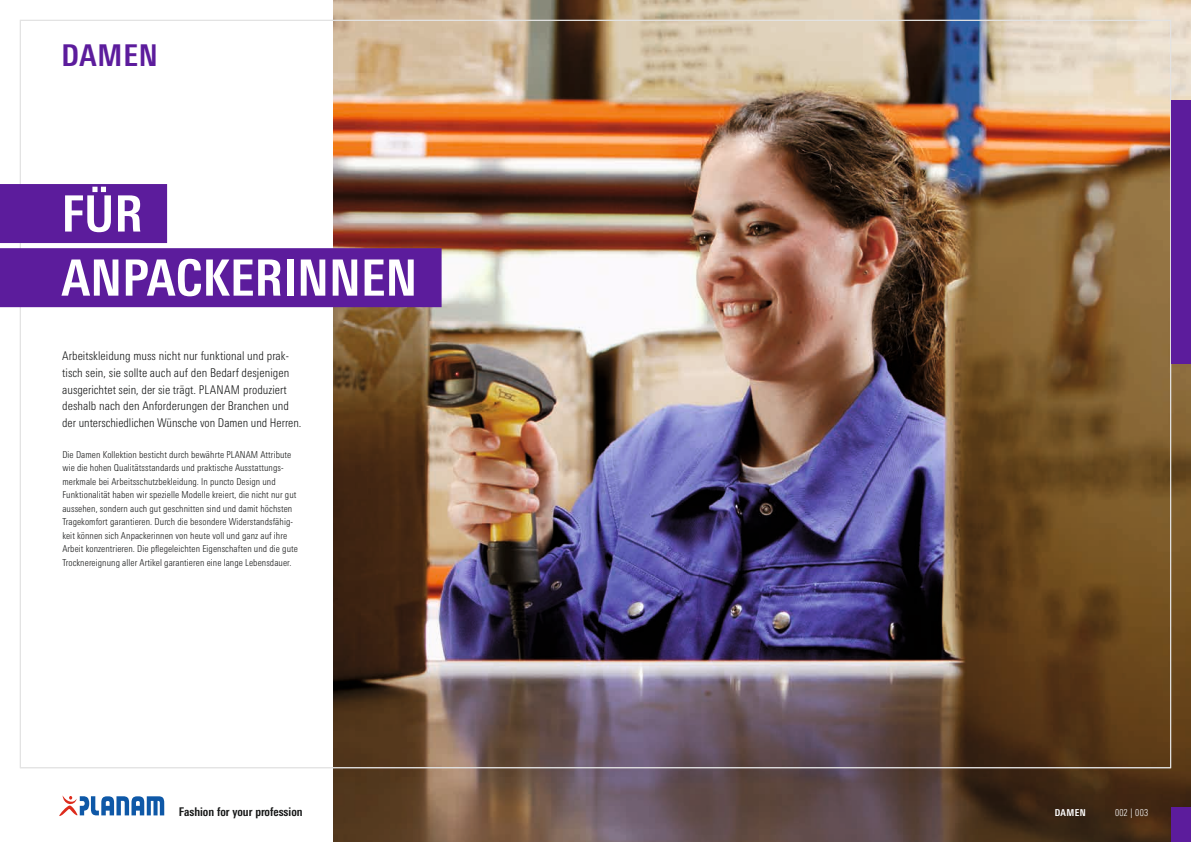
<style>
.page{position:relative;width:1191px;height:842px;background:#fff}
.page>*{position:absolute;margin:0;border:0;box-sizing:border-box;transform-origin:0 0}
.t1{font:700 condensed 50px/64.1px "Univers Next Pro";letter-spacing:.005em;color:#fff}
.t2{font:700 condensed 30px "Univers Next Pro";color:#5c1c9c}
.t3{font:300 condensed 12px/16.9px "Univers Next Pro";letter-spacing:.005em;color:#151616}
.t4{font:700 condensed 12px "Univers Next Pro";color:#151616}
.t5{font:300 condensed 9.5px/13.5px "Univers Next Pro";letter-spacing:.01em;color:#151616}
.t6{font:300 condensed 9.5px "Univers Next Pro";letter-spacing:.025em;color:#fff}
.t7{font:700 condensed 9.5px "Univers Next Pro";letter-spacing:.04em;color:#fff}
</style>
<div class="page">
<img style="left:333px;top:0;width:858px;height:842px">
<div style="left:1171px;top:100px;width:20px;height:263px;background:#5c1c9c"></div>
<div style="left:0;top:184px;width:167px;height:59px;background:#5c1c9c"></div>
<div style="left:0;top:248px;width:441px;height:59px;background:#5c1c9c"></div>
<svg style="left:59px;top:795px;width:105px;height:21px"></svg>
<div style="left:1171px;top:808px;width:20px;height:34px;background:#5c1c9c"></div>
<h2 class="t2" style="left:61px;top:38px;width:39px">Dame</h2>
<h2 class="t2" style="left:139px;top:38px;width:20px">n</h2>
<h1 class="t1" style="left:-5px;top:181px;width:424px;text-indent:67px">Für anpackerinnen</h1>
<p class="t3" style="left:62px;top:347px;width:241px">Arbeitskleidung muss nicht nur funktional und prak&shy;tisch sein, sie sollte auch auf den Bedarf desjenigen ausgerichtet sein, der sie trägt. PLANAM produziert deshalb nach den Anforderungen der Branchen und der unterschiedlichen Wünsche von Damen und Herren.</p>
<p class="t5" style="left:62px;top:448px;width:237px">Die Damen Kollektion besticht durch bewährte PLANAM Attribute wie die hohen Qualitätsstandards und praktische Ausstattungs&shy;merkmale bei Arbeitsschutzbekleidung. In puncto Design und Funktionalität haben wir spezielle Modelle kreiert, die nicht nur gut aussehen, sondern auch gut geschnitten sind und damit höchsten Tragekomfort garantieren. Durch die besondere Widerstandsfähig&shy;keit können sich Anpackerinnen von heute voll und ganz auf ihre Arbeit konzentrieren. Die pflegeleichten Eigenschaften und die gute Trocknereignung aller Artikel garantieren eine lange Lebensdauer.</p>
<p class="t4" style="left:179px;top:804px;width:125px">Fashion for your profession</p>
<p class="t6" style="left:1115px;top:807px;width:35px">002 | 003</p>
<p class="t7" style="left:1054px;top:806px;width:31px">DAMEN</p>
</div>
